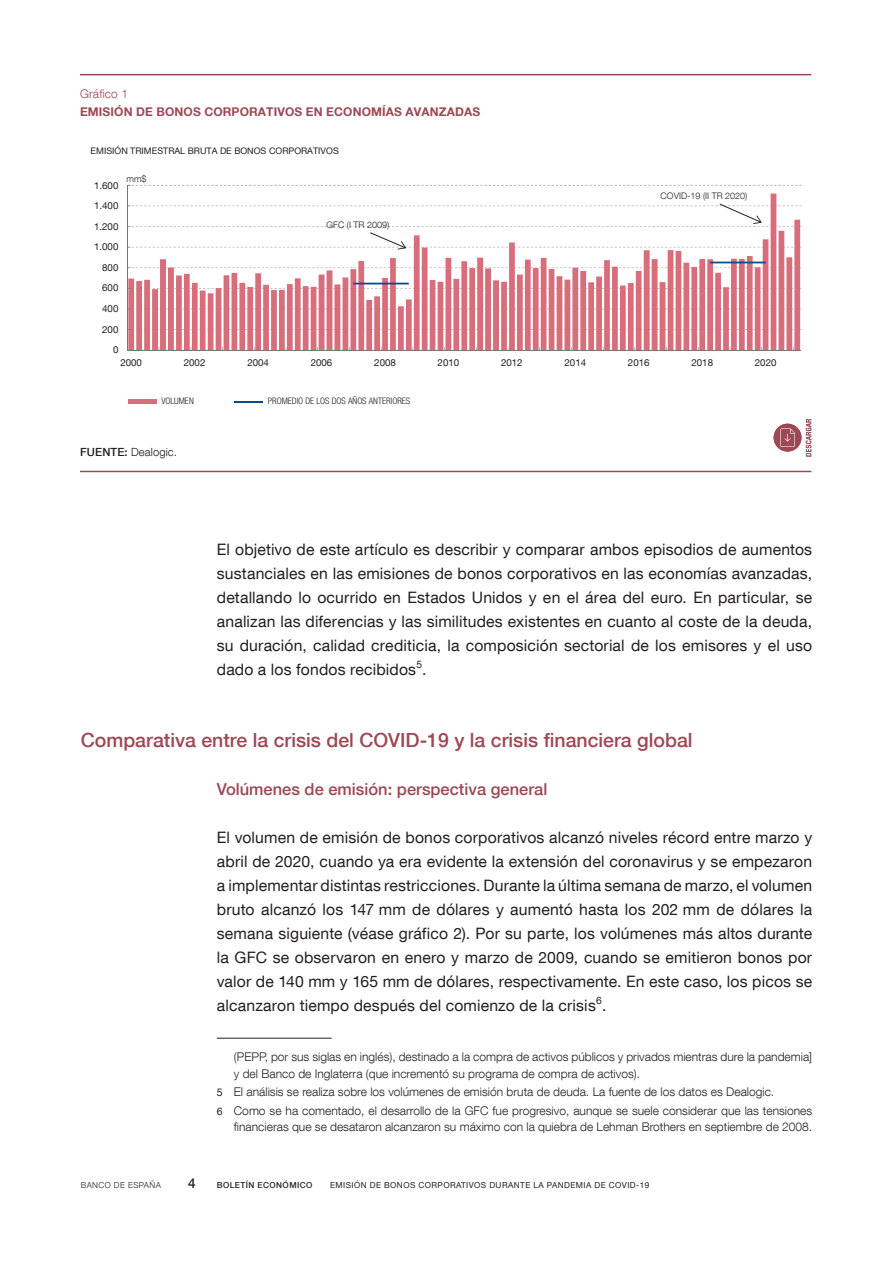
<style>
.page{position:relative;width:893px;height:1263px;background:#fff}
.page>*{position:absolute;margin:0;border:0;box-sizing:border-box;transform-origin:0 0}
.Ladillo_1{font:500 19.5px "Bd E Neue Helvetica";color:#9d4855}
.Ladillo_2{font:500 16.5px "Bd E Neue Helvetica";color:#9d4855}
.Texto_artículo{font:15.75px/24px "Bd E Neue Helvetica";letter-spacing:.01em;color:#231f20;text-align:justify}
.t1{font:500 13.5px "Bd E Neue Helvetica";color:#231f20}
.Citas_1_texto{font:300 12px/16.5px "Bd E Neue Helvetica";color:#231f20}
.t2{font:700 12px "Bd E Neue Helvetica";letter-spacing:.01em;color:#9d4855}
.t3{font:300 12px "Bd E Neue Helvetica";letter-spacing:.01em;color:#9d4855}
.t4{font:300 11.25px "Bd E Neue Helvetica";letter-spacing:.01em;color:#231f20}
.t5{font:9.75px "Bd E Neue Helvetica";color:#231f20}
.t6{font:9px "Bd E Neue Helvetica";color:#231f20}
.t7{font:300 condensed 9px "Bd E Neue Helvetica";color:#231f20}
.t8{font:300 9px "Bd E Neue Helvetica";letter-spacing:.005em;color:#231f20}
.t9{font:8.25px "Bd E Neue Helvetica";letter-spacing:.05em;color:#231f20}
.t10{font:500 8.25px "Bd E Neue Helvetica";letter-spacing:.05em;color:#231f20}
.t11{font:300 8.25px "Bd E Neue Helvetica";letter-spacing:.05em;color:#231f20}
.s1{font-weight:500}
.s2{font-weight:400;font-size:10.5px}
</style>
<div class="page">
<hr style="left:217px;top:1038px;width:115px;height:1px;background:#231f20">
<hr style="left:80px;top:74px;width:731px;height:1px;background:#9d4855">
<hr style="left:80px;top:471px;width:731px;height:1px;background:#9d4855">
<svg style="left:130px;top:185px;width:671px;height:145px"></svg>
<svg style="left:128px;top:194px;width:672px;height:156px"></svg>
<hr style="left:127px;top:185px;width:1px;height:165px;background:#74787a">
<hr style="left:127px;top:350px;width:674px;height:1px;background:#74787a">
<svg style="left:353px;top:262px;width:413px;height:22px"></svg>
<div style="left:128px;top:399px;width:29px;height:5px;background:#d86e7b"></div>
<hr style="left:235px;top:401px;width:28px;height:2px;background:#0a4b85">
<svg style="left:369px;top:232px;width:37px;height:18px"></svg>
<svg style="left:719px;top:203px;width:43px;height:21px"></svg>
<svg style="left:806px;top:419px;width:5px;height:37px"></svg>
<div style="left:774px;top:424px;width:27px;height:28px;background:#9d4855;border-radius:50%"></div>
<svg style="left:780px;top:428px;width:15px;height:19px"></svg>
<p class="t3" style="left:80px;top:86px;width:49px">Gráfico 1</p>
<p class="t2" style="left:80px;top:104px;width:402px">EMISIÓN DE BONOS CORPORATIVOS EN ECONOMÍAS AVANZADAS</p>
<p class="t6" style="left:91px;top:145px;width:250px">EMISIÓN TRIMESTRAL BRUTA DE BONOS CORPORATIVOS</p>
<p class="t5" style="left:94px;top:179px;width:26px">1.600</p>
<p class="t5" style="left:94px;top:200px;width:26px">1.400</p>
<p class="t5" style="left:94px;top:220px;width:26px">1.200</p>
<p class="t5" style="left:94px;top:241px;width:26px">1.000</p>
<p class="t5" style="left:102px;top:261px;width:18px">800</p>
<p class="t5" style="left:102px;top:282px;width:18px">600</p>
<p class="t5" style="left:102px;top:303px;width:18px">400</p>
<p class="t5" style="left:102px;top:323px;width:18px">200</p>
<p class="t5" style="left:113px;top:344px;width:7px">0</p>
<p class="t8" style="left:127px;top:173px;width:22px">mm$</p>
<p class="t8" style="left:327px;top:220px;width:64px">GFC (I TR 2009)</p>
<p class="t8" style="left:661px;top:191px;width:88px">COVID-19 (II TR 2020)</p>
<p class="t5" style="left:120px;top:356px;width:23px">2000</p>
<p class="t5" style="left:184px;top:356px;width:23px">2002</p>
<p class="t5" style="left:247px;top:356px;width:23px">2004</p>
<p class="t5" style="left:311px;top:356px;width:23px">2006</p>
<p class="t5" style="left:374px;top:356px;width:23px">2008</p>
<p class="t5" style="left:438px;top:356px;width:23px">2010</p>
<p class="t5" style="left:501px;top:356px;width:23px">2012</p>
<p class="t5" style="left:565px;top:356px;width:23px">2014</p>
<p class="t5" style="left:628px;top:356px;width:23px">2016</p>
<p class="t5" style="left:691px;top:356px;width:23px">2018</p>
<p class="t5" style="left:755px;top:356px;width:23px">2020</p>
<p class="t7" style="left:161px;top:396px;width:34px">VOLUMEN</p>
<p class="t7" style="left:268px;top:396px;width:144px">PROMEDIO DE LOS DOS AÑOS ANTERIORES</p>
<p class="t4" style="left:80px;top:445px;width:98px"><span class="s1">FUENTE:</span> Dealogic.</p>
<p class="Texto_artículo" style="left:217px;top:537px;width:597px">El objetivo de este artículo es describir y comparar ambos episodios de aumentos sustanciales en las emisiones de bonos corporativos en las economías avanzadas, detallando lo ocurrido en Estados Unidos y en el área del euro. En particular, se analizan las diferencias y las similitudes existentes en cuanto al coste de la deuda, su duración, calidad crediticia, la composición sectorial de los emisores y el uso dado a los fondos recibidos<sup>5</sup>.</p>
<h2 class="Ladillo_1" style="left:81px;top:728px;width:613px">Comparativa entre la crisis del COVID-19 y la crisis financiera global</h2>
<h3 class="Ladillo_2" style="left:217px;top:779px;width:332px">Volúmenes de emisión: perspectiva general</h3>
<p class="Texto_artículo" style="left:217px;top:825px;width:597px">El volumen de emisión de bonos corporativos alcanzó niveles récord entre marzo y abril de 2020, cuando ya era evidente la extensión del coronavirus y se empezaron a implementar distintas restricciones. Durante la última semana de marzo, el volumen bruto alcanzó los 147 mm de dólares y aumentó hasta los 202 mm de dólares la semana siguiente (véase gráfico 2). Por su parte, los volúmenes más altos durante la GFC se observaron en enero y marzo de 2009, cuando se emitieron bonos por valor de 140 mm y 165 mm de dólares, respectivamente. En este caso, los picos se alcanzaron tiempo después del comienzo de la crisis<sup>6</sup>.</p>
<p class="Citas_1_texto" style="left:234px;top:1048px;width:580px">(PEPP, por sus siglas en inglés), destinado a la compra de activos públicos y privados mientras dure la pandemia] y del Banco de Inglaterra (que incrementó su programa de compra de activos).</p>
<p class="Citas_1_texto" style="left:217px;top:1083px;width:559px"><span class="s2">5</span> El análisis se realiza sobre los volúmenes de emisión bruta de deuda. La fuente de los datos es Dealogic.</p>
<p class="Citas_1_texto" style="left:217px;top:1102px;width:597px;text-align:right"><span class="s2">6</span> Como se ha comentado, el desarrollo de la GFC fue progresivo, aunque se suele considerar que las tensiones financieras que se desataron alcanzaron su máximo con la quiebra de Lehman Brothers en septiembre de 2008.</p>
<p class="t11" style="left:81px;top:1180px;width:82px">BANCO DE ESPAÑA</p>
<p class="t1" style="left:188px;top:1175px;width:9px">4</p>
<p class="t10" style="left:217px;top:1180px;width:97px">BOLETÍN ECONÓMICO</p>
<p class="t9" style="left:330px;top:1180px;width:321px">EMISIÓN DE BONOS CORPORATIVOS DURANTE LA PANDEMIA DE COVID-19</p>
</div>
